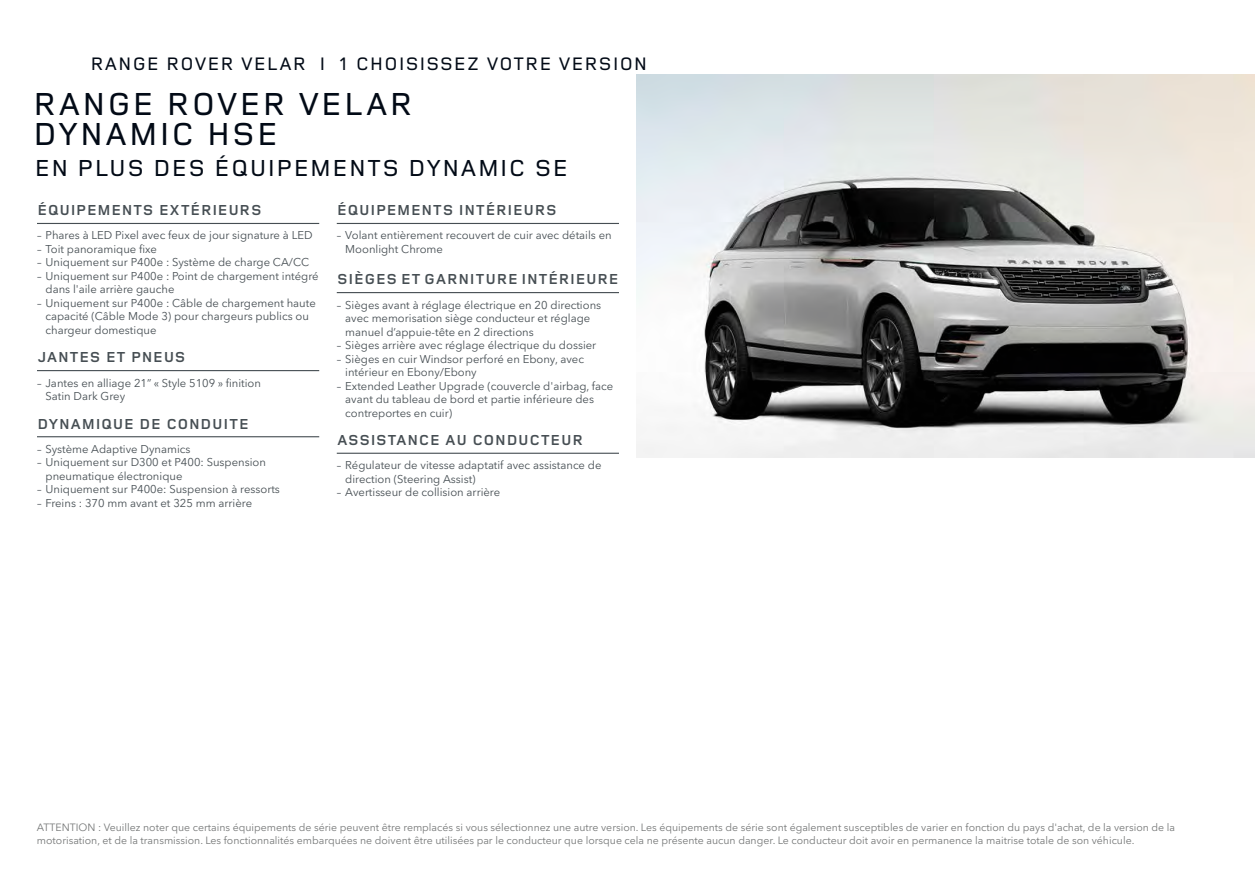
<style>
.page{position:relative;width:1255px;height:893px;background:#fff}
.page>*{position:absolute;margin:0;border:0;box-sizing:border-box;transform-origin:0 0}
.t1{font:500 33px/30px "Land Rover Wide";color:#020a16}
.t2{font:500 24px "Land Rover Wide";color:#020a16}
.t3{font:500 18.75px "Land Rover Wide";color:#020a16}
.t4{font:700 15px "Land Rover Wide";color:#464e53}
.t5{font:11.25px/13.5px "Avenir Next W1 G";color:#464e53}
.t6{font:10.5px/12.8px "Avenir Next W1 G";color:#757777}
</style>
<div class="page">
<img style="left:636px;top:74px;width:618px;height:383px">
<hr style="left:37px;top:223px;width:282px;height:1px;background:#464e53">
<hr style="left:37px;top:370px;width:282px;height:1px;background:#464e53">
<hr style="left:37px;top:436px;width:282px;height:1px;background:#464e53">
<hr style="left:337px;top:223px;width:282px;height:1px;background:#464e53">
<hr style="left:337px;top:292px;width:282px;height:1px;background:#464e53">
<hr style="left:337px;top:453px;width:282px;height:1px;background:#464e53">
<h3 class="t3" style="left:90px;top:50px;width:559px">RANGE ROVER VELAR I 1 CHOISISSEZ VOTRE VERSION</h3>
<h1 class="t1" style="left:33px;top:87px;width:382px">RANGE ROVER VELAR<br>DYNAMIC HSE</h1>
<h2 class="t2" style="left:34px;top:151px;width:536px">EN PLUS DES ÉQUIPEMENTS DYNAMIC SE</h2>
<h3 class="t4" style="left:37px;top:200px;width:226px">ÉQUIPEMENTS EXTÉRIEURS</h3>
<p class="t5" style="left:37px;top:229px;width:277px">– Phares à LED Pixel avec feux de jour signature à LED</p>
<p class="t5" style="left:37px;top:242px;width:121px">– Toit panoramique fixe</p>
<p class="t5" style="left:37px;top:256px;width:274px">– Uniquement sur P400e : Système de charge CA/CC</p>
<p class="t5" style="left:45px;top:269px;width:275px;text-indent:-9px">– Uniquement sur P400e : Point de chargement intégré dans l'aile arrière gauche</p>
<p class="t5" style="left:45px;top:296px;width:272px;text-indent:-9px">– Uniquement sur P400e : Câble de chargement haute capacité (Câble Mode 3) pour chargeurs publics ou chargeur domestique</p>
<h3 class="t4" style="left:37px;top:347px;width:150px">JANTES ET PNEUS</h3>
<p class="t5" style="left:45px;top:376px;width:217px;text-indent:-9px">– Jantes en alliage 21” « Style 5109 » finition<br>Satin Dark Grey</p>
<h3 class="t4" style="left:37px;top:413px;width:213px">DYNAMIQUE DE CONDUITE</h3>
<p class="t5" style="left:37px;top:442px;width:155px">– Système Adaptive Dynamics</p>
<p class="t5" style="left:45px;top:455px;width:222px;text-indent:-9px">– Uniquement sur D300 et P400: Suspension pneumatique électronique</p>
<p class="t5" style="left:37px;top:482px;width:244px">– Uniquement sur P400e: Suspension à ressorts</p>
<p class="t5" style="left:37px;top:496px;width:216px">– Freins : 370 mm avant et 325 mm arrière</p>
<h3 class="t4" style="left:337px;top:200px;width:222px">ÉQUIPEMENTS INTÉRIEURS</h3>
<p class="t5" style="left:345px;top:229px;width:268px;text-indent:-9px">– Volant entièrement recouvert de cuir avec détails en<br>Moonlight Chrome</p>
<h3 class="t4" style="left:337px;top:269px;width:284px">SIÈGES ET GARNITURE INTÉRIEURE</h3>
<p class="t5" style="left:345px;top:298px;width:257px;text-indent:-9px">– Sièges avant à réglage électrique en 20 directions avec memorisation siège conducteur et réglage manuel d’appuie-tête en 2 directions</p>
<p class="t5" style="left:337px;top:338px;width:261px">– Sièges arrière avec réglage électrique du dossier</p>
<p class="t5" style="left:345px;top:352px;width:240px;text-indent:-9px">– Sièges en cuir Windsor perforé en Ebony, avec intérieur en Ebony/Ebony</p>
<p class="t5" style="left:345px;top:379px;width:269px;text-indent:-9px">– Extended Leather Upgrade (couvercle d'airbag, face avant du tableau de bord et partie inférieure des contreportes en cuir)</p>
<h3 class="t4" style="left:337px;top:430px;width:248px">ASSISTANCE AU CONDUCTEUR</h3>
<p class="t5" style="left:345px;top:458px;width:258px;text-indent:-9px">– Régulateur de vitesse adaptatif avec assistance de direction (Steering Assist)</p>
<p class="t5" style="left:337px;top:485px;width:165px">– Avertisseur de collision arrière</p>
<p class="t6" style="left:37px;top:821px;width:1139px">ATTENTION : Veuillez noter que certains équipements de série peuvent être remplacés si vous sélectionnez une autre version. Les équipements de série sont également susceptibles de varier en fonction du pays d'achat, de la version de la motorisation, et de la transmission. Les fonctionnalités embarquées ne doivent être utilisées par le conducteur que lorsque cela ne présente aucun danger. Le conducteur doit avoir en permanence la maitrise totale de son véhicule.</p>
</div>
